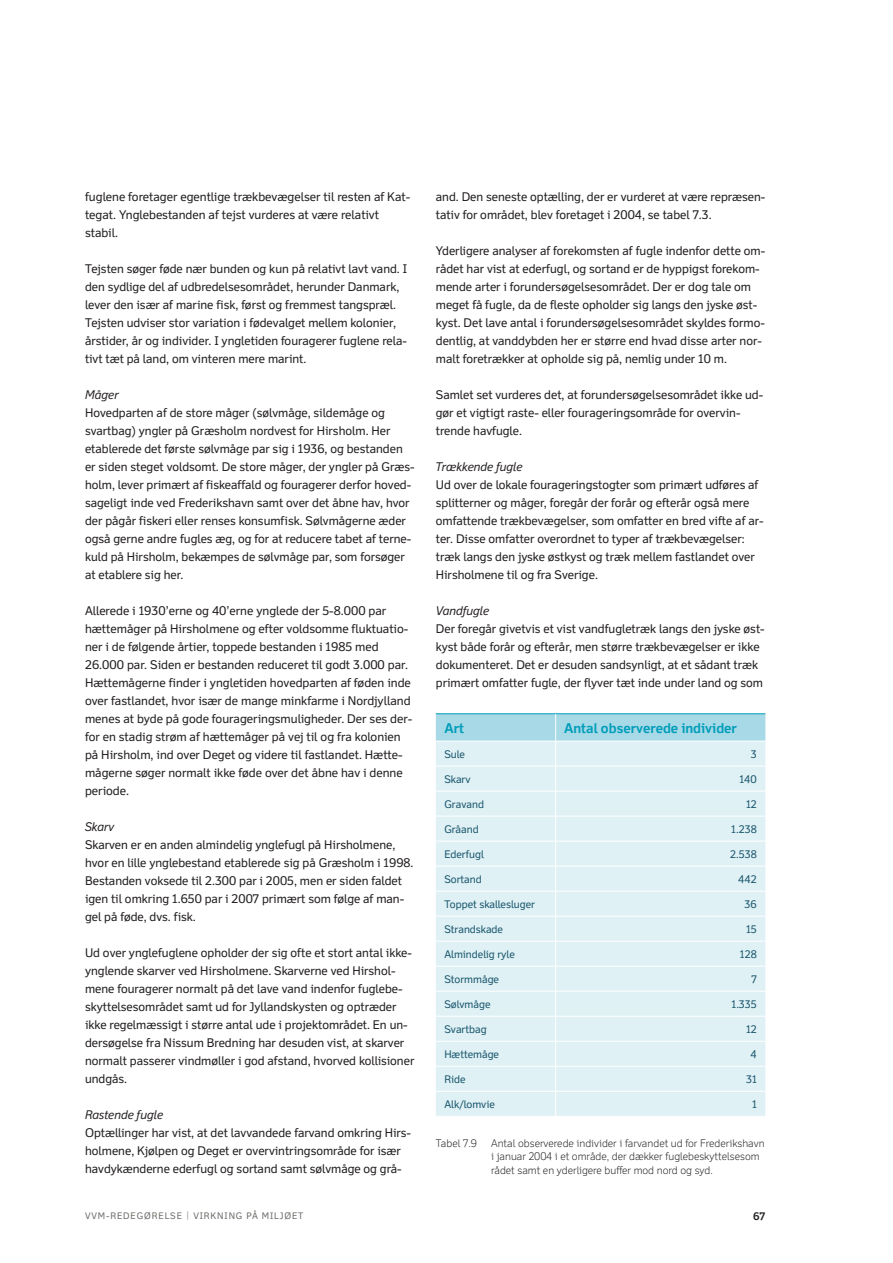
<style>
.page{position:relative;width:893px;height:1263px;background:#fff}
.page>*{position:absolute;margin:0;border:0;box-sizing:border-box;transform-origin:0 0}
.t1{font:700 13.5px "Felbridge DONG Energy";color:#009dba}
.t2{font:12px/18px "Felbridge DONG Energy";color:#231f20}
.t3{font:italic 12px "Felbridge DONG Energy";color:#231f20}
.t4{font:10.5px "Felbridge DONG Energy";color:#1b576d}
.t5{font:300 10.5px/13.5px "Felbridge DONG Energy";color:#231f20}
.t6{font:700 10.5px "Felbridge DONG Energy";color:#231f20}
.t7{font:9px "Felbridge DONG Energy";letter-spacing:.1em;color:#696e67}
.s1{font-weight:300}
</style>
<div class="page">
<hr style="left:436px;top:713px;width:120px;height:1px;background:#009dba">
<hr style="left:556px;top:713px;width:209px;height:1px;background:#009dba">
<svg style="left:436px;top:714px;width:329px;height:402px;background:#dceff4"></svg>
<hr style="left:556px;top:741px;width:209px;height:1px;background:#fff">
<p class="t2" style="left:85px;top:188px;width:327px">fuglene foretager egentlige trækbevægelser til resten af Kat&shy;tegat. Ynglebestanden af tejst vurderes at være relativt stabil.</p>
<p class="t2" style="left:85px;top:260px;width:324px">Tejsten søger føde nær bunden og kun på relativt lavt vand. I den sydlige del af udbredelsesområdet, herunder Danmark, lever den især af marine fisk, først og fremmest tangspræl.<br>Tejsten udviser stor variation i fødevalget mellem kolonier, årstider, år og individer. I yngletiden fouragerer fuglene rela&shy;tivt tæt på land, om vinteren mere marint.</p>
<p class="t3" style="left:85px;top:390px;width:35px">Måger</p>
<p class="t2" style="left:85px;top:404px;width:331px">Hovedparten af de store måger (sølvmåge, sildemåge og svartbag) yngler på Græsholm nordvest for Hirsholm. Her etablerede det første sølvmåge par sig i 1936, og bestanden er siden steget voldsomt. De store måger, der yngler på Græs&shy;holm, lever primært af fiskeaffald og fouragerer derfor hoved&shy;sageligt inde ved Frederikshavn samt over det åbne hav, hvor der pågår fiskeri eller renses konsumfisk. Sølvmågerne æder også gerne andre fugles æg, og for at reducere tabet af terne&shy;kuld på Hirsholm, bekæmpes de sølvmåge par, som forsøger at etablere sig her.</p>
<p class="t2" style="left:85px;top:602px;width:329px">Allerede i 1930’erne og 40’erne ynglede der 5-8.000 par hættemåger på Hirsholmene og efter voldsomme fluktuatio&shy;ner i de følgende årtier, toppede bestanden i 1985 med 26.000 par. Siden er bestanden reduceret til godt 3.000 par.<br>Hættemågerne finder i yngletiden hovedparten af føden inde over fastlandet, hvor især de mange minkfarme i Nordjylland menes at byde på gode fourageringsmuligheder. Der ses der&shy;for en stadig strøm af hættemåger på vej til og fra kolonien på Hirsholm, ind over Deget og videre til fastlandet. Hætte&shy;mågerne søger normalt ikke føde over det åbne hav i denne periode.</p>
<p class="t3" style="left:85px;top:822px;width:31px">Skarv</p>
<p class="t2" style="left:85px;top:836px;width:330px">Skarven er en anden almindelig ynglefugl på Hirsholmene, hvor en lille ynglebestand etablerede sig på Græsholm i 1998.<br>Bestanden voksede til 2.300 par i 2005, men er siden faldet igen til omkring 1.650 par i 2007 primært som følge af man&shy;gel på føde, dvs. fisk.</p>
<p class="t2" style="left:85px;top:944px;width:331px">Ud over ynglefuglene opholder der sig ofte et stort antal ikke&shy;ynglende skarver ved Hirsholmene. Skarverne ved Hirshol&shy;mene fouragerer normalt på det lave vand indenfor fuglebe&shy;skyttelsesområdet samt ud for Jyllandskysten og optræder ikke regelmæssigt i større antal ude i projektområdet. En un&shy;dersøgelse fra Nissum Bredning har desuden vist, at skarver normalt passerer vindmøller i god afstand, hvorved kollisioner undgås.</p>
<p class="t3" style="left:85px;top:1110px;width:80px">Rastende fugle</p>
<p class="t2" style="left:85px;top:1124px;width:327px">Optællinger har vist, at det lavvandede farvand omkring Hirs&shy;holmene, Kjølpen og Deget er overvintringsområde for især havdykænderne ederfugl og sortand samt sølvmåge og grå-</p>
<p class="t2" style="left:436px;top:188px;width:331px">and. Den seneste optælling, der er vurderet at være repræsen&shy;tativ for området, blev foretaget i 2004, se tabel 7.3.</p>
<p class="t2" style="left:436px;top:242px;width:331px">Yderligere analyser af forekomsten af fugle indenfor dette om&shy;rådet har vist at ederfugl, og sortand er de hyppigst forekom&shy;mende arter i forundersøgelsesområdet. Der er dog tale om meget få fugle, da de fleste opholder sig langs den jyske øst&shy;kyst. Det lave antal i forundersøgelsesområdet skyldes formo&shy;dentlig, at vanddybden her er større end hvad disse arter nor&shy;malt foretrækker at opholde sig på, nemlig under 10 m.</p>
<p class="t2" style="left:436px;top:386px;width:329px">Samlet set vurderes det, at forundersøgelsesområdet ikke ud&shy;gør et vigtigt raste- eller fourageringsområde for overvin&shy;trende havfugle.</p>
<p class="t3" style="left:436px;top:462px;width:88px">Trækkende fugle</p>
<p class="t2" style="left:436px;top:476px;width:329px">Ud over de lokale fourageringstogter som primært udføres af splitterner og måger, foregår der forår og efterår også mere omfattende trækbevægelser, som omfatter en bred vifte af ar&shy;ter. Disse omfatter overordnet to typer af trækbevægelser: træk langs den jyske østkyst og træk mellem fastlandet over Hirsholmene til og fra Sverige.</p>
<p class="t3" style="left:436px;top:606px;width:55px">Vandfugle</p>
<p class="t2" style="left:436px;top:620px;width:330px">Der foregår givetvis et vist vandfugletræk langs den jyske øst&shy;kyst både forår og efterår, men større trækbevægelser er ikke dokumenteret. Det er desuden sandsynligt, at et sådant træk primært omfatter fugle, der flyver tæt inde under land og som</p>
<p class="t1" style="left:444px;top:722px;width:21px">Art</p>
<p class="t1" style="left:564px;top:722px;width:174px">Antal observerede individer</p>
<p class="t4" style="left:444px;top:750px;width:22px">Sule</p>
<p class="t4" style="left:751px;top:750px;width:7px">3</p>
<p class="t4" style="left:444px;top:775px;width:28px">Skarv</p>
<p class="t4" style="left:739px;top:775px;width:19px">140</p>
<p class="t4" style="left:444px;top:800px;width:41px">Gravand</p>
<p class="t4" style="left:746px;top:800px;width:12px">12</p>
<p class="t4" style="left:444px;top:825px;width:36px">Gråand</p>
<p class="t4" style="left:731px;top:825px;width:27px">1.238</p>
<p class="t4" style="left:444px;top:850px;width:41px">Ederfugl</p>
<p class="t4" style="left:730px;top:850px;width:28px">2.538</p>
<p class="t4" style="left:444px;top:875px;width:39px">Sortand</p>
<p class="t4" style="left:738px;top:875px;width:20px">442</p>
<p class="t4" style="left:444px;top:900px;width:92px">Toppet skallesluger</p>
<p class="t4" style="left:745px;top:900px;width:14px">36</p>
<p class="t4" style="left:444px;top:925px;width:60px">Strandskade</p>
<p class="t4" style="left:746px;top:925px;width:12px">15</p>
<p class="t4" style="left:444px;top:950px;width:72px">Almindelig ryle</p>
<p class="t4" style="left:740px;top:950px;width:19px">128</p>
<p class="t4" style="left:444px;top:975px;width:56px">Stormmåge</p>
<p class="t4" style="left:751px;top:975px;width:7px">7</p>
<p class="t4" style="left:444px;top:1000px;width:48px">Sølvmåge</p>
<p class="t4" style="left:731px;top:1000px;width:27px">1.335</p>
<p class="t4" style="left:444px;top:1025px;width:44px">Svartbag</p>
<p class="t4" style="left:746px;top:1025px;width:12px">12</p>
<p class="t4" style="left:444px;top:1050px;width:56px">Hættemåge</p>
<p class="t4" style="left:751px;top:1050px;width:8px">4</p>
<p class="t4" style="left:444px;top:1075px;width:23px">Ride</p>
<p class="t4" style="left:746px;top:1075px;width:12px">31</p>
<p class="t4" style="left:444px;top:1100px;width:52px">Alk/lomvie</p>
<p class="t4" style="left:752px;top:1100px;width:6px">1</p>
<p class="t5" style="left:436px;top:1137px;width:43px">Tabel 7.9</p>
<p class="t5" style="left:491px;top:1137px;width:275px">Antal observerede individer i farvandet ud for Frederikshavn i januar 2004 i et område, der dækker fuglebeskyttelsesom rådet samt en yderligere buffer mod nord og syd.</p>
<p class="t7" style="left:85px;top:1212px;width:220px">VVM-REDEGØRELSE <span class="s1">|</span> VIRKNING PÅ MILJØET</p>
<p class="t6" style="left:753px;top:1212px;width:14px">67</p>
</div>
